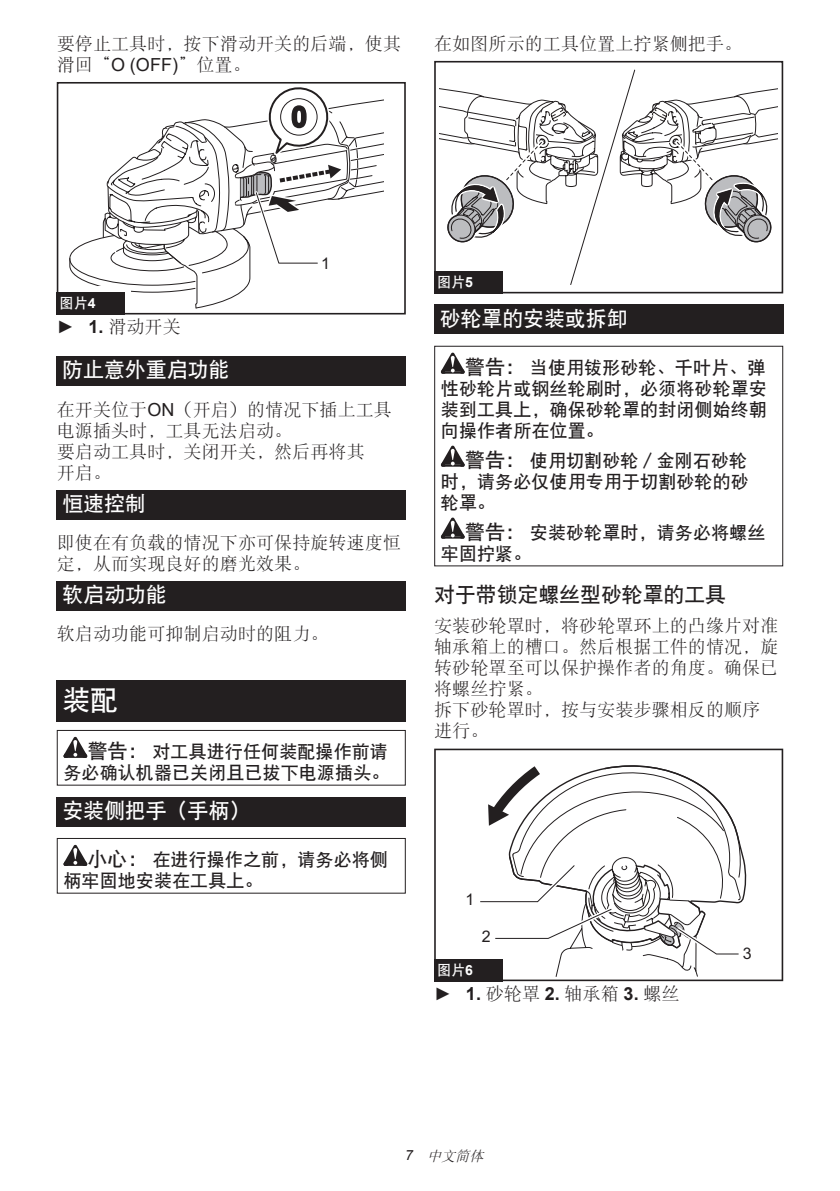
<style>
.page{position:relative;width:840px;height:1191px;background:#fff}
.page>*{position:absolute;margin:0;border:0;box-sizing:border-box;transform-origin:0 0}
.t1{font:28px "DFP Hei W7 GB EUC H";color:#fff}
.t2{font:21px "DFP Hei W7 GB EUC H";letter-spacing:-.01em;color:#fff}
.t3{font:21px "DFP Hei W7 GB EUC H";letter-spacing:-.01em;color:#231f20}
.t4{font:18px/21px "DFP Song W3 GB EUC H";letter-spacing:.005em;color:#231f20}
.t5{font:18px/21px "DFP Hei W7 GB EUC H";letter-spacing:.005em;color:#231f20}
.t6{font:16px "Arial";color:#231f20}
.t7{font:14px "DFP Hei W7 GB EUC H";color:#fff}
.t8{font:italic 14px "DFP Song W3 GB EUC H";color:#231f20}
.s1{font-family:"Arial"}
.s2{font-family:"Arial";font-weight:700}
.s3{font-size:20px}
</style>
<div class="page">
<div style="left:57px;top:82px;width:348px;height:232px;border:2px solid #231f20"></div>
<svg style="left:69px;top:84px;width:314px;height:225px"></svg>
<div style="left:57px;top:292px;width:68px;height:22px;background:#231f20"></div>
<div style="left:57px;top:356px;width:348px;height:30px;background:#231f20"></div>
<div style="left:57px;top:490px;width:348px;height:29px;background:#231f20"></div>
<div style="left:57px;top:581px;width:348px;height:30px;background:#231f20"></div>
<div style="left:57px;top:680px;width:348px;height:41px;background:#231f20"></div>
<svg style="left:63px;top:737px;width:24px;height:21px"></svg>
<div style="left:57px;top:730px;width:348px;height:55px;border:1px solid #231f20"></div>
<div style="left:57px;top:797px;width:348px;height:29px;background:#231f20"></div>
<svg style="left:63px;top:845px;width:24px;height:21px"></svg>
<div style="left:57px;top:838px;width:348px;height:55px;border:1px solid #231f20"></div>
<svg style="left:439px;top:69px;width:338px;height:216px"></svg>
<div style="left:434px;top:265px;width:73px;height:28px;background:#fff"></div>
<div style="left:434px;top:61px;width:348px;height:232px;border:2px solid #231f20"></div>
<div style="left:434px;top:271px;width:68px;height:22px;background:#231f20"></div>
<div style="left:434px;top:305px;width:348px;height:29px;background:#231f20"></div>
<svg style="left:440px;top:353px;width:24px;height:21px"></svg>
<svg style="left:440px;top:445px;width:24px;height:22px"></svg>
<svg style="left:440px;top:517px;width:24px;height:21px"></svg>
<div style="left:434px;top:346px;width:348px;height:220px;border:1px solid #231f20"></div>
<svg style="left:434px;top:748px;width:348px;height:233px"></svg>
<div style="left:434px;top:959px;width:68px;height:22px;background:#231f20"></div>
<p class="t4" style="left:57px;top:33px;width:345px">要停止工具时，按下滑动开关的后端，使其滑回“<span class="s1">O (OFF)</span>”位置。</p>
<p class="t4" style="left:434px;top:33px;width:309px">在如图所示的工具位置上拧紧侧把手。</p>
<p class="t6" style="left:321px;top:252px;width:10px">1</p>
<p class="t7" style="left:60px;top:296px;width:37px">图片<span class="s2">4</span></p>
<p class="t4" style="left:57px;top:316px;width:125px"><span class="s1">►</span> <span class="s2">1.</span> 滑动开关</p>
<p class="t2" style="left:62px;top:359px;width:168px">防止意外重启功能</p>
<p class="t4" style="left:57px;top:398px;width:336px">在开关位于<span class="s1">ON</span>（开启）的情况下插上工具电源插头时，工具无法启动。<br>要启动工具时，关闭开关，然后再将其<br>开启。</p>
<p class="t2" style="left:62px;top:493px;width:85px">恒速控制</p>
<p class="t4" style="left:57px;top:532px;width:345px">即使在有负载的情况下亦可保持旋转速度恒定，从而实现良好的磨光效果。</p>
<p class="t2" style="left:62px;top:584px;width:106px">软启动功能</p>
<p class="t4" style="left:57px;top:623px;width:273px">软启动功能可抑制启动时的阻力。</p>
<h1 class="t1" style="left:62px;top:686px;width:57px">装配</h1>
<p class="t5" style="left:63px;top:741px;width:327px;text-align:right"><span class="s3">警告：</span>对工具进行任何装配操作前请<br>务必确认机器已关闭且已拔下电源插头。</p>
<p class="t2" style="left:62px;top:800px;width:189px">安装侧把手（手柄）</p>
<p class="t5" style="left:63px;top:849px;width:326px;text-indent:24px"><span class="s3">小心：</span>在进行操作之前，请务必将侧柄牢固地安装在工具上。</p>
<p class="t7" style="left:437px;top:275px;width:37px">图片<span class="s2">5</span></p>
<p class="t2" style="left:439px;top:308px;width:189px">砂轮罩的安装或拆卸</p>
<p class="t5" style="left:440px;top:357px;width:327px;text-align:justify;text-indent:24px"><span class="s3">警告：</span>当使用钹形砂轮、千叶片、弹性砂轮片或钢丝轮刷时，必须将砂轮罩安装到工具上，确保砂轮罩的封闭侧始终朝向操作者所在位置。</p>
<p class="t5" style="left:440px;top:450px;width:309px;text-align:justify;text-indent:24px"><span class="s3">警告：</span>使用切割砂轮／金刚石砂轮时，请务必仅使用专用于切割砂轮的砂轮罩。</p>
<p class="t5" style="left:440px;top:521px;width:326px;text-indent:24px"><span class="s3">警告：</span>安装砂轮罩时，请务必将螺丝牢固拧紧。</p>
<p class="t3" style="left:434px;top:584px;width:293px">对于带锁定螺丝型砂轮罩的工具</p>
<p class="t4" style="left:434px;top:615px;width:345px">安装砂轮罩时，将砂轮罩环上的凸缘片对准轴承箱上的槽口。然后根据工件的情况，旋转砂轮罩至可以保护操作者的角度。确保已将螺丝拧紧。<br>拆下砂轮罩时，按与安装步骤相反的顺序进行。</p>
<p class="t6" style="left:465px;top:888px;width:10px">1</p>
<p class="t6" style="left:481px;top:925px;width:10px">2</p>
<p class="t7" style="left:437px;top:962px;width:37px">图片<span class="s2">6</span></p>
<p class="t4" style="left:434px;top:982px;width:247px"><span class="s1">►</span> <span class="s2">1.</span> 砂轮罩 <span class="s2">2.</span> 轴承箱 <span class="s2">3.</span> 螺丝</p>
<p class="t6" style="left:742px;top:942px;width:10px">3</p>
<p class="t8" style="left:405px;top:1148px;width:83px"><span class="s1">7</span> 中文简体</p>
</div>
